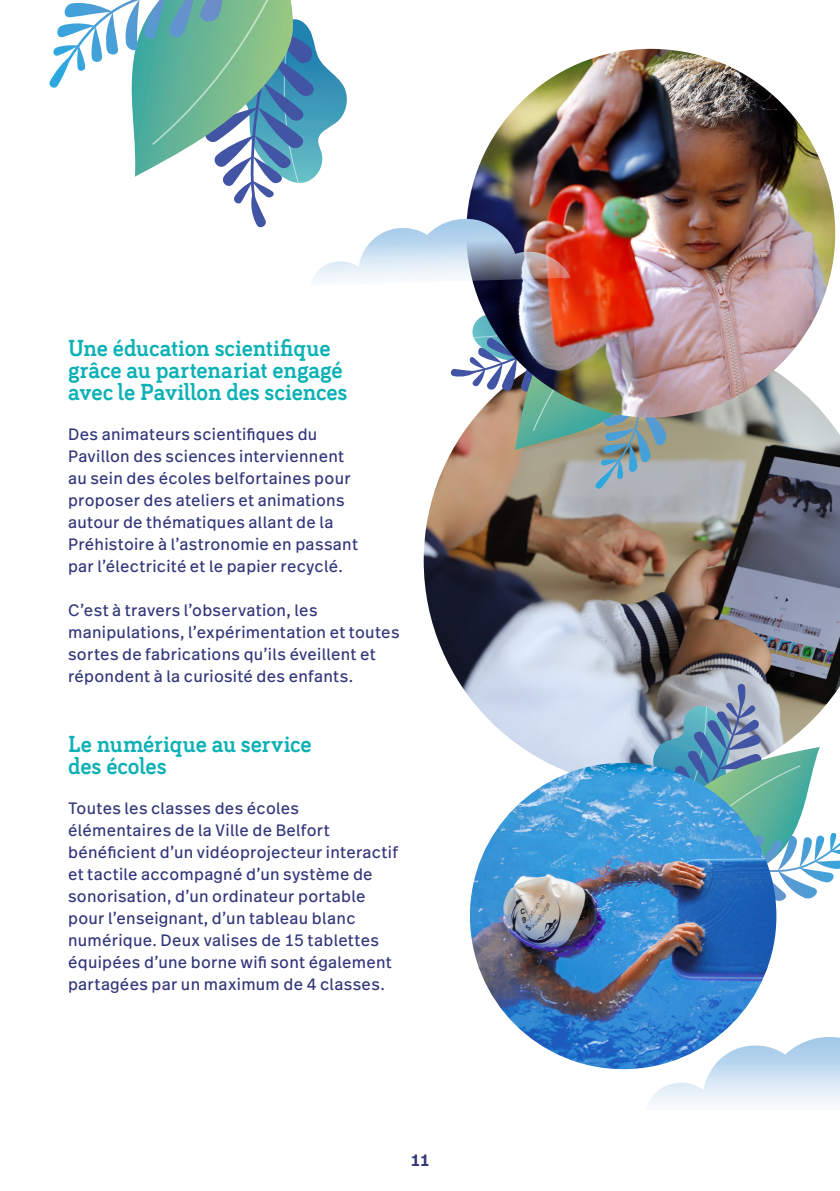
<style>
.page{position:relative;width:840px;height:1191px;background:#fff}
.page>*{position:absolute;margin:0;border:0;box-sizing:border-box;transform-origin:0 0}
.body{font:700 24px/22px "Bariol Serif";letter-spacing:-.005em;color:#0cb1b5;scale:.96 1}
.body-2{font:16.4px/22px "Real Text Pro";letter-spacing:.015em;color:#33377a}
.t1{font:600 16.4px "Real Text Pro";color:#33377a}
</style>
<div class="page">
<img style="left:423px;top:334px;width:416px;height:439px">
<svg style="left:628px;top:682px;width:211px;height:242px"></svg>
<img style="left:469px;top:763px;width:307px;height:306px;border-radius:153px">
<svg style="left:645px;top:1034px;width:194px;height:71px"></svg>
<img style="left:466px;top:49px;width:368px;height:368px;border-radius:184px">
<img style="left:49px;top:0;width:640px;height:490px">
<p class="body" style="left:68px;top:336px;width:292px">Une éducation scientifique grâce au partenariat engagé avec le Pavillon des sciences</p>
<p class="body-2" style="left:68px;top:423px;width:291px">Des animateurs scientifiques du Pavillon des sciences interviennent au sein des écoles belfortaines pour proposer des ateliers et animations autour de thématiques allant de la Préhistoire à l’astronomie en passant par l’électricité et le papier recyclé.</p>
<p class="body-2" style="left:68px;top:599px;width:333px">C’est à travers l’observation, les manipulations, l’expérimentation et toutes sortes de fabrications qu’ils éveillent et répondent à la curiosité des enfants.</p>
<p class="body" style="left:68px;top:732px;width:255px">Le numérique au service des écoles</p>
<p class="body-2" style="left:68px;top:797px;width:331px">Toutes les classes des écoles élémentaires de la Ville de Belfort bénéficient d’un vidéoprojecteur interactif et tactile accompagné d’un système de sonorisation, d’un ordinateur portable pour l’enseignant, d’un tableau blanc numérique. Deux valises de 15 tablettes équipées d’une borne wifi sont également partagées par un maximum de 4 classes.</p>
<p class="t1" style="left:410px;top:1148px;width:21px">11</p>
</div>
